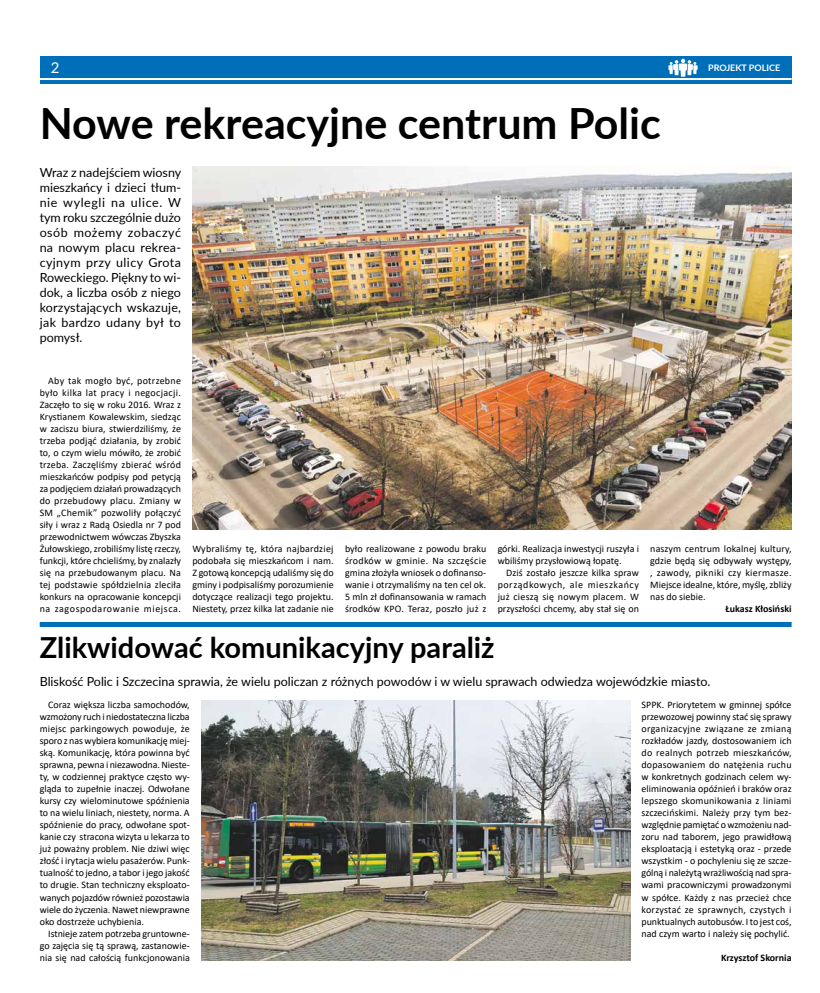
<style>
.page{position:relative;width:820px;height:993px;background:#fff}
.page>*{position:absolute;margin:0;border:0;box-sizing:border-box;transform-origin:0 0}
.t1{font:700 43px "Lato";color:#000}
.t2{font:700 29px "Lato";color:#000}
.t3{font:15px "Lato";color:#fff}
.t4{font:12.5px/15px "Lato";color:#000;text-align:justify}
.t5{font:10px/12px "Calibri";color:#000;text-align:justify}
.t6{font:700 10px "Calibri";color:#000}
.t7{font:700 9px "Lato";color:#fff}
</style>
<div class="page">
<div style="left:40px;top:57px;width:751px;height:27px;background:#006fb9"></div>
<hr style="left:40px;top:78px;width:751px;height:2px;background:#fff">
<svg style="left:668px;top:59px;width:29px;height:18px"></svg>
<div style="left:40px;top:621px;width:751px;height:5px;background:#006fb9"></div>
<img style="left:192px;top:167px;width:599px;height:362px">
<img style="left:201px;top:700px;width:429px;height:259px">
<h3 class="t3" style="left:51px;top:57px;width:10px">2</h3>
<p class="t7" style="left:707px;top:61px;width:74px">PROJEKT POLICE</p>
<h1 class="t1" style="left:40px;top:91px;width:622px">Nowe rekreacyjne centrum Polic</h1>
<p class="t4" style="left:40px;top:164px;width:143px">Wraz z nadejściem wiosny mieszkańcy i dzieci tłum&shy;nie wylegli na ulice. W tym roku szczególnie dużo osób możemy zobaczyć na nowym placu rekrea&shy;cyjnym przy ulicy Grota Roweckiego. Piękny to wi&shy;dok, a liczba osób z niego korzystających wskazuje, jak bardzo udany był to pomysł.</p>
<p class="t5" style="left:40px;top:374px;width:143px;text-indent:8px">Aby tak mogło być, potrzebne było kilka lat pracy i negocjacji.<br>Zaczęło to się w roku 2016. Wraz z Krystianem Kowalewskim, siedząc w zaciszu biura, stwierdziliśmy, że trzeba podjąć działania, by zrobić to, o czym wielu mówiło, że zrobić trzeba. Zaczęliśmy zbierać wśród mieszkańców podpisy pod petycją za podjęciem działań prowadzących do przebudowy placu. Zmiany w SM „Chemik” pozwoliły połączyć siły i wraz z Radą Osiedla nr 7 pod przewodnictwem wówczas Zbyszka Żułowskiego, zrobiliśmy listę rzeczy, funkcji, które chcieliśmy, by znalazły się na przebudowanym placu. Na tej podstawie spółdzielnia zleciła konkurs na opracowanie koncepcji na zagospodarowanie miejsca.</p>
<p class="t5" style="left:192px;top:542px;width:143px">Wybraliśmy tę, która najbardziej podobała się mieszkańcom i nam.<br>Z gotową koncepcją udaliśmy się do gminy i podpisaliśmy porozumienie dotyczące realizacji tego projektu.<br>Niestety, przez kilka lat zadanie nie</p>
<p class="t5" style="left:345px;top:542px;width:143px">było realizowane z powodu braku środków w gminie. Na szczęście gmina złożyła wniosek o dofinanso&shy;wanie i otrzymaliśmy na ten cel ok.<br>5 mln zł dofinansowania w ramach środków KPO. Teraz, poszło już z</p>
<p class="t5" style="left:497px;top:542px;width:143px">górki. Realizacja inwestycji ruszyła i wbiliśmy przysłowiową łopatę.</p>
<p class="t5" style="left:497px;top:566px;width:143px;text-indent:8px">Dziś zostało jeszcze kilka spraw porządkowych, ale mieszkańcy już cieszą się nowym placem. W przyszłości chcemy, aby stał się on</p>
<p class="t5" style="left:650px;top:542px;width:143px">naszym centrum lokalnej kultury, gdzie będą się odbywały występy, , zawody, pikniki czy kiermasze.<br>Miejsce idealne, które, myślę, zbliży nas do siebie.</p>
<p class="t6" style="left:725px;top:601px;width:68px">Łukasz Kłosiński</p>
<h2 class="t2" style="left:40px;top:626px;width:456px">Zlikwidować komunikacyjny paraliż</h2>
<p class="t4" style="left:40px;top:673px;width:672px">Bliskość Polic i Szczecina sprawia, że wielu policzan z różnych powodów i w wielu sprawach odwiedza wojewódzkie miasto.</p>
<p class="t5" style="left:641px;top:698px;width:151px">SPPK. Priorytetem w gminnej spółce przewozowej powinny stać się sprawy organizacyjne związane ze zmianą rozkładów jazdy, dostosowaniem ich do realnych potrzeb mieszkańców, dopasowaniem do natężenia ruchu w konkretnych godzinach celem wy&shy;eliminowania opóźnień i braków oraz lepszego skomunikowania z liniami szczecińskimi. Należy przy tym bez&shy;względnie pamiętać o wzmożeniu nad&shy;zoru nad taborem, jego prawidłową eksploatacją i estetyką oraz - przede wszystkim - o pochyleniu się ze szcze&shy;gólną i należytą wrażliwością nad spra&shy;wami pracowniczymi prowadzonymi w spółce. Każdy z nas przecież chce korzystać ze sprawnych, czystych i punktualnych autobusów. I to jest coś, nad czym warto i należy się pochylić.</p>
<p class="t6" style="left:720px;top:949px;width:72px">Krzysztof Skornia</p>
<p class="t5" style="left:40px;top:698px;width:151px;text-indent:9px">Coraz większa liczba samochodów, wzmożony ruch i niedostateczna liczba miejsc parkingowych powoduje, że sporo z nas wybiera komunikację miej&shy;ską. Komunikację, która powinna być sprawna, pewna i niezawodna. Nieste&shy;ty, w codziennej praktyce często wy&shy;gląda to zupełnie inaczej. Odwołane kursy czy wielominutowe spóźnienia to na wielu liniach, niestety, norma. A spóźnienie do pracy, odwołane spot&shy;kanie czy stracona wizyta u lekarza to już poważny problem. Nie dziwi więc złość i irytacja wielu pasażerów. Punk&shy;tualność to jedno, a tabor i jego jakość to drugie. Stan techniczny eksploato&shy;wanych pojazdów również pozostawia wiele do życzenia. Nawet niewprawne oko dostrzeże uchybienia.</p>
<p class="t5" style="left:40px;top:926px;width:151px;text-indent:8px">Istnieje zatem potrzeba gruntowne&shy;go zajęcia się tą sprawą, zastanowie&shy;nia się nad całością funkcjonowania</p>
</div>
